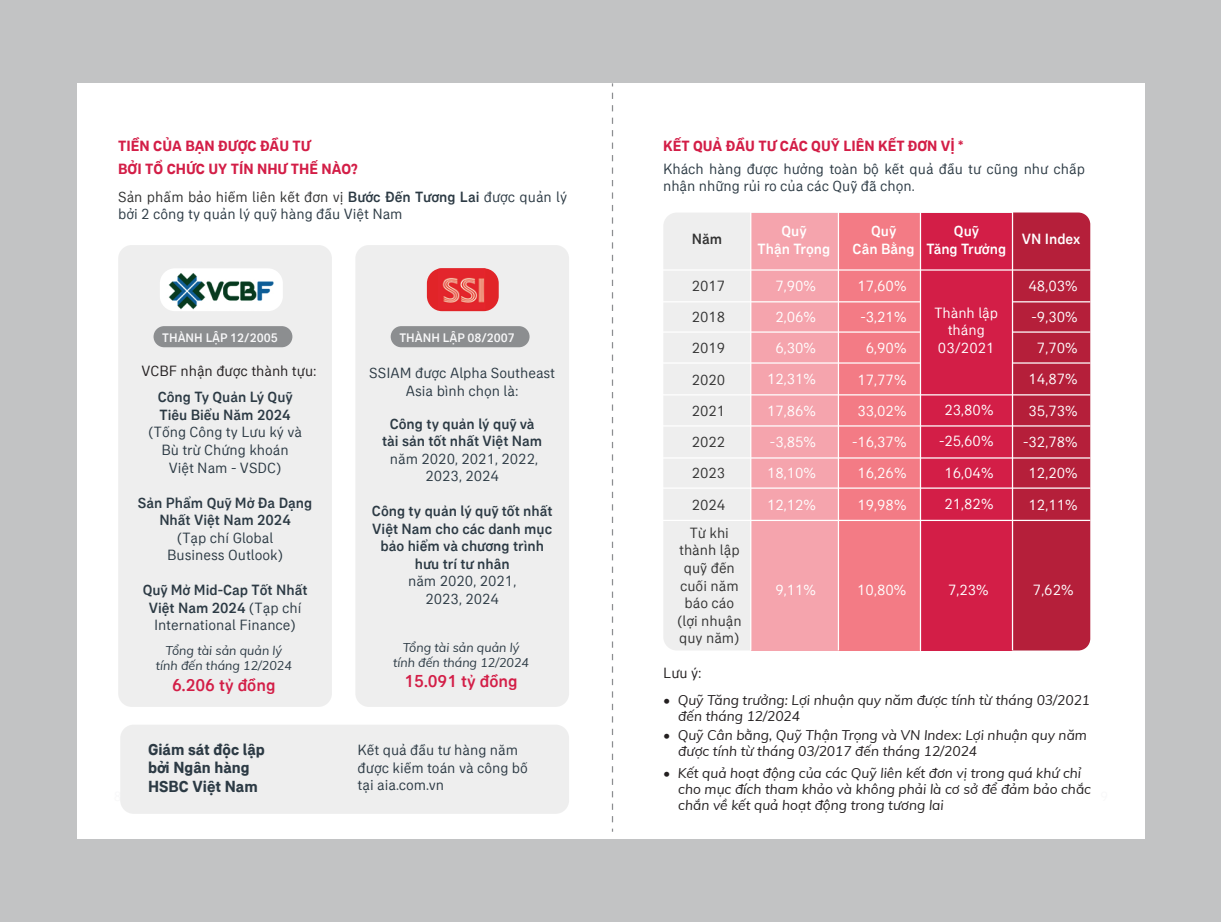
<style>
.page{position:relative;width:1221px;height:922px;background:#fff}
.page>*{position:absolute;margin:0;border:0;box-sizing:border-box;transform-origin:0 0}
.t1{font:500 17.5px "AIA Everest";color:#d31e47}
.t2{font:700 16.25px/18.8px "AIA Everest";color:#2c3a44}
.t3{font:15px/17.5px "AIA Everest";color:#2c3a44;text-align:center}
.t4{font:500 15px/17.5px "AIA Everest";color:#2c3a44;text-align:center}
.t5{font:15px/31.2px "AIA Everest";color:#fff;text-align:center}
.t6{font:15px/31.2px "AIA Everest";color:#333;text-align:justify}
.t7{font:700 15px/22.5px "AIA Everest";color:#d31e47}
.t8{font:500 15px/17.5px "AIA Everest";color:#fff;text-align:center}
.t9{font:15px "AIA Everest";color:#231f20}
.t10{font:500 15px "AIA Everest";color:#333}
.t11{font:italic 13.75px/16.2px "Muli";color:#231f20}
.t12{font:italic 12.5px/15px "Muli";color:#2c3a44;text-align:center}
.t13{font:500 12.5px "AIA Everest";color:#f8f8f9}
.s1{color:#333}
.s2{font-weight:500}
.s3{font-weight:400}
</style>
<div class="page">
<div style="left:1px;top:0;width:1220px;height:921px;background:#c2c3c4"></div>
<div style="left:77px;top:84px;width:1067px;height:754px;background:#fff"></div>
<svg style="left:612px;top:93px;width:1px;height:738px"></svg>
<div style="left:118px;top:245px;width:214px;height:461px;background:#e8e8e8;border-radius:13px"></div>
<img style="left:160px;top:268px;width:123px;height:43px">
<div style="left:154px;top:326px;width:138px;height:21px;background:#8c8e90;border-radius:11px"></div>
<div style="left:355px;top:245px;width:214px;height:461px;background:#e8e8e8;border-radius:14px"></div>
<svg style="left:427px;top:268px;width:72px;height:43px"></svg>
<img style="left:438px;top:268px;width:47px;height:41px">
<div style="left:391px;top:326px;width:138px;height:21px;background:#8c8e90;border-radius:11px"></div>
<div style="left:120px;top:724px;width:449px;height:89px;background:#e8e8e8;border-radius:13px"></div>
<div style="left:663px;top:212px;width:427px;height:438px;background:#e8e8e8;border-radius:14px"></div>
<div style="left:751px;top:212px;width:87px;height:438px;background:#f5a4ad"></div>
<div style="left:838px;top:212px;width:82px;height:438px;background:#f37b85"></div>
<div style="left:921px;top:212px;width:91px;height:438px;background:#d31e47"></div>
<div style="left:1013px;top:212px;width:77px;height:438px;background:#b51f3a"></div>
<hr style="left:658px;top:269px;width:432px;height:1px;background:#fff">
<hr style="left:750px;top:210px;width:1px;height:440px;background:#fff">
<hr style="left:838px;top:210px;width:1px;height:440px;background:#fff">
<hr style="left:920px;top:210px;width:1px;height:440px;background:#fff">
<hr style="left:1012px;top:210px;width:1px;height:440px;background:#fff">
<hr style="left:1012px;top:331px;width:78px;height:1px;background:#fff">
<hr style="left:658px;top:331px;width:262px;height:1px;background:#fff">
<hr style="left:1012px;top:301px;width:78px;height:1px;background:#fff">
<hr style="left:658px;top:301px;width:262px;height:1px;background:#fff">
<hr style="left:658px;top:362px;width:262px;height:1px;background:#fff">
<hr style="left:1012px;top:362px;width:78px;height:1px;background:#fff">
<hr style="left:658px;top:394px;width:432px;height:1px;background:#fff">
<hr style="left:658px;top:425px;width:432px;height:1px;background:#fff">
<hr style="left:658px;top:457px;width:432px;height:1px;background:#fff">
<hr style="left:658px;top:487px;width:432px;height:1px;background:#fff">
<hr style="left:658px;top:519px;width:432px;height:2px;background:#fff">
<p class="t7" style="left:118px;top:134px;width:241px">TIỀN CỦA BẠN ĐƯỢC ĐẦU TƯ<br>BỞI TỔ CHỨC UY TÍN NHƯ THẾ NÀO?</p>
<p class="t7" style="left:663px;top:134px;width:302px">KẾT QUẢ ĐẦU TƯ CÁC QUỸ LIÊN KẾT ĐƠN VỊ *</p>
<p class="t3" style="left:118px;top:187px;width:450px;text-align:left"><span class="s1">Sản phẩm bảo hiểm liên kết đơn vị</span> <span class="s2">Bước Đến Tương Lai</span> được quản lý bởi 2 công ty quản lý quỹ hàng đầu Việt Nam</p>
<p class="t3" style="left:663px;top:159px;width:423px;text-align:left">Khách hàng được hưởng toàn bộ kết quả đầu tư cũng như chấp nhận những rủi ro của các Quỹ đã chọn.</p>
<p class="t8" style="left:757px;top:221px;width:74px">Quỹ<br>Thận Trọng</p>
<p class="t8" style="left:852px;top:221px;width:63px">Quỹ<br>Cân Bằng</p>
<p class="t8" style="left:926px;top:221px;width:81px">Quỹ<br>Tăng Trưởng</p>
<p class="t10" style="left:692px;top:229px;width:32px">Năm</p>
<p class="t8" style="left:1021px;top:230px;width:60px">VN Index</p>
<p class="t13" style="left:162px;top:329px;width:117px">THÀNH LẬP 12/2005</p>
<p class="t13" style="left:399px;top:329px;width:117px">THÀNH LẬP 08/2007</p>
<p class="t9" style="left:142px;top:361px;width:176px">VCBF nhận được thành tựu:</p>
<p class="t4" style="left:158px;top:387px;width:136px;text-align:left">Công Ty Quản Lý Quỹ<br>Tiêu Biểu Năm 2024</p>
<p class="t3" style="left:148px;top:422px;width:155px">(Tổng Công ty Lưu ký và<br>Bù trừ Chứng khoán<br>Việt Nam - VSDC)</p>
<p class="t4" style="left:138px;top:492px;width:176px">Sản Phẩm Quỹ Mở Đa Dạng<br>Nhất Việt Nam 2024</p>
<p class="t3" style="left:167px;top:527px;width:117px">(Tạp chí Global<br>Business Outlook)</p>
<p class="t4" style="left:143px;top:580px;width:166px">Quỹ Mở Mid-Cap Tốt Nhất<br>Việt Nam 2024 <span class="s3">(Tạp chí<br>International Finance)</span></p>
<p class="t12" style="left:156px;top:642px;width:137px">Tổng tài sản quản lý tính đến tháng 12/2024</p>
<p class="t1" style="left:172px;top:673px;width:105px">6.206 tỷ đồng</p>
<p class="t3" style="left:369px;top:363px;width:187px">SSIAM được Alpha Southeast<br>Asia bình chọn là:</p>
<p class="t4" style="left:382px;top:414px;width:161px">Công ty quản lý quỹ và tài sản tốt nhất Việt Nam</p>
<p class="t3" style="left:390px;top:449px;width:150px">năm 2020, 2021, 2022,<br>2023, 2024</p>
<p class="t4" style="left:372px;top:501px;width:182px">Công ty quản lý quỹ tốt nhất<br>Việt Nam cho các danh mục bảo hiểm và chương trình hưu trí tư nhân</p>
<p class="t3" style="left:408px;top:571px;width:110px">năm 2020, 2021,<br>2023, 2024</p>
<p class="t12" style="left:393px;top:639px;width:137px">Tổng tài sản quản lý tính đến tháng 12/2024</p>
<p class="t1" style="left:404px;top:669px;width:115px">15.091 tỷ đồng</p>
<p class="t2" style="left:148px;top:738px;width:118px">Giám sát độc lập bởi Ngân hàng<br>HSBC Việt Nam</p>
<p class="t3" style="left:358px;top:740px;width:172px;text-align:left">Kết quả đầu tư hàng năm được kiểm toán và công bố tại aia.com.vn</p>
<p class="t5" style="left:767px;top:269px;width:51px">7,90%<br>2,06%<br>6,30%<br>12,31%<br>17,86% -3,85%<br>18,10%<br>12,12%</p>
<p class="t5" style="left:1023px;top:269px;width:56px;text-align:right">48,03% -9,30%<br>7,70%<br>14,87%<br>35,73% -32,78%<br>12,20%<br>12,11%</p>
<p class="t6" style="left:692px;top:269px;width:35px">2017<br>2018<br>2019<br>2020<br>2021<br>2022<br>2023<br>2024</p>
<p class="t5" style="left:852px;top:269px;width:56px;text-align:right">17,60% -3,21%<br>6,90%<br>17,77%<br>33,02% -16,37%<br>16,26%<br>19,98%</p>
<p class="t5" style="left:934px;top:303px;width:65px;line-height:17.5px">Thành lập tháng<br>03/2021</p>
<p class="t5" style="left:939px;top:393px;width:56px">23,80% -25,60%<br>16,04%<br>21,82%</p>
<p class="t6" style="left:677px;top:523px;width:66px;line-height:17.5px;text-align:center">Từ khi thành lập quỹ đến cuối năm báo cáo (lợi nhuận quy năm)</p>
<p class="t9" style="left:663px;top:663px;width:40px">Lưu ý:</p>
<p class="t5" style="left:775px;top:573px;width:42px">9,11%</p>
<p class="t5" style="left:857px;top:573px;width:51px">10,80%</p>
<p class="t5" style="left:948px;top:573px;width:42px">7,23%</p>
<p class="t5" style="left:1033px;top:573px;width:42px">7,62%</p>
<p class="t11" style="left:678px;top:691px;width:413px;text-indent:-15px">• Quỹ Tăng trưởng: Lợi nhuận quy năm được tính từ tháng 03/2021 đến tháng 12/2024</p>
<p class="t11" style="left:678px;top:726px;width:410px;text-indent:-15px">• Quỹ Cân bằng, Quỹ Thận Trọng và VN Index: Lợi nhuận quy năm được tính từ tháng 03/2017 đến tháng 12/2024</p>
<p class="t11" style="left:678px;top:763px;width:414px;text-indent:-15px">• Kết quả hoạt động của các Quỹ liên kết đơn vị trong quá khứ chỉ cho mục đích tham khảo và không phải là cơ sở để đảm bảo chắc chắn về kết quả hoạt động trong tương lai</p>
</div>
